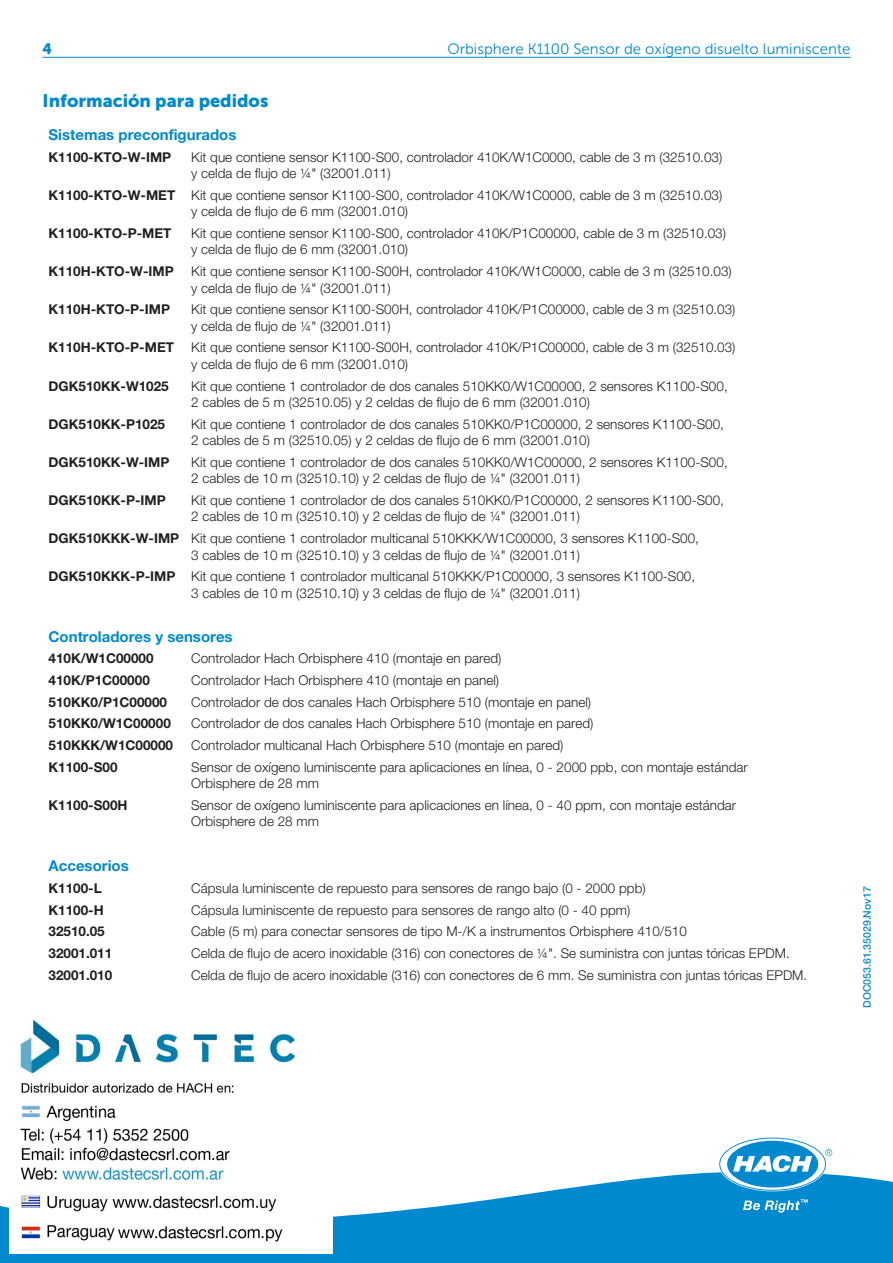
<style>
.page{position:relative;width:893px;height:1263px;background:#fff}
.page>*{position:absolute;margin:0;border:0;box-sizing:border-box;transform-origin:0 0}
.Head_2{font:18px "Museo Sans 900";color:#0089cf}
.Head_3_Text_1_Bold{font:700 15px "Helvetica Neue LTW1 G";color:#0089cf}
.Head_3{font:15px "Museo Sans 300";color:#0089cf}
.Head_3-2{font:15px "Museo Sans 900";color:#0089cf}
.Text_1{font:300 13.5px/16.5px "Helvetica Neue LTW1 G";color:#231f20}
.Text_1_Text_1_Bold{font:700 13.5px "Helvetica Neue LTW1 G";color:#231f20}
.t1{font:500 10.5px "Helvetica Neue LTW1 G";color:#0089cf}
</style>
<div class="page">
<svg style="left:0;top:1168px;width:893px;height:95px;fill:#0089cf"></svg>
<svg style="left:720px;top:1138px;width:112px;height:52px"></svg>
<svg style="left:743px;top:1199px;width:65px;height:13px"></svg>
<hr style="left:43px;top:57px;width:807px;height:1px;background:#0089cf">
<img style="left:10px;top:1019px;width:322px;height:234px">
<p class="Head_3-2" style="left:43px;top:40px;width:11px">4</p>
<p class="Head_3" style="left:447px;top:41px;width:405px">Orbisphere K1100 Sensor de oxígeno disuelto luminiscente</p>
<p class="Head_2" style="left:43px;top:91px;width:228px">Información para pedidos</p>
<p class="Head_3_Text_1_Bold" style="left:49px;top:125px;width:190px">Sistemas preconfigurados</p>
<p class="Text_1_Text_1_Bold" style="left:49px;top:149px;width:124px">K1100-KTO-W-IMP</p>
<p class="Text_1" style="left:191px;top:149px;width:532px">Kit que contiene sensor K1100-S00, controlador 410K/W1C0000, cable de 3 m (32510.03) y celda de flujo de ¼" (32001.011)</p>
<p class="Text_1_Text_1_Bold" style="left:49px;top:187px;width:128px">K1100-KTO-W-MET</p>
<p class="Text_1" style="left:191px;top:187px;width:532px">Kit que contiene sensor K1100-S00, controlador 410K/W1C0000, cable de 3 m (32510.03) y celda de flujo de 6 mm (32001.010)</p>
<p class="Text_1_Text_1_Bold" style="left:49px;top:225px;width:124px">K1100-KTO-P-MET</p>
<p class="Text_1" style="left:191px;top:225px;width:536px">Kit que contiene sensor K1100-S00, controlador 410K/P1C00000, cable de 3 m (32510.03) y celda de flujo de 6 mm (32001.010)</p>
<p class="Text_1_Text_1_Bold" style="left:49px;top:263px;width:127px">K110H-KTO-W-IMP</p>
<p class="Text_1" style="left:191px;top:263px;width:542px">Kit que contiene sensor K1100-S00H, controlador 410K/W1C0000, cable de 3 m (32510.03) y celda de flujo de ¼" (32001.011)</p>
<p class="Text_1_Text_1_Bold" style="left:49px;top:301px;width:123px">K110H-KTO-P-IMP</p>
<p class="Text_1" style="left:191px;top:301px;width:546px">Kit que contiene sensor K1100-S00H, controlador 410K/P1C00000, cable de 3 m (32510.03) y celda de flujo de ¼" (32001.011)</p>
<p class="Text_1_Text_1_Bold" style="left:49px;top:339px;width:127px">K110H-KTO-P-MET</p>
<p class="Text_1" style="left:191px;top:339px;width:546px">Kit que contiene sensor K1100-S00H, controlador 410K/P1C00000, cable de 3 m (32510.03) y celda de flujo de 6 mm (32001.010)</p>
<p class="Text_1_Text_1_Bold" style="left:49px;top:377px;width:122px">DGK510KK-W1025</p>
<p class="Text_1" style="left:191px;top:377px;width:538px">Kit que contiene 1 controlador de dos canales 510KK0/W1C00000, 2 sensores K1100-S00,<br>2 cables de 5 m (32510.05) y 2 celdas de flujo de 6 mm (32001.010)</p>
<p class="Text_1_Text_1_Bold" style="left:49px;top:415px;width:118px">DGK510KK-P1025</p>
<p class="Text_1" style="left:191px;top:416px;width:534px">Kit que contiene 1 controlador de dos canales 510KK0/P1C00000, 2 sensores K1100-S00,<br>2 cables de 5 m (32510.05) y 2 celdas de flujo de 6 mm (32001.010)</p>
<p class="Text_1_Text_1_Bold" style="left:49px;top:454px;width:122px">DGK510KK-W-IMP</p>
<p class="Text_1" style="left:191px;top:454px;width:538px">Kit que contiene 1 controlador de dos canales 510KK0/W1C00000, 2 sensores K1100-S00,<br>2 cables de 10 m (32510.10) y 2 celdas de flujo de ¼" (32001.011)</p>
<p class="Text_1_Text_1_Bold" style="left:49px;top:492px;width:119px">DGK510KK-P-IMP</p>
<p class="Text_1" style="left:191px;top:492px;width:534px">Kit que contiene 1 controlador de dos canales 510KK0/P1C00000, 2 sensores K1100-S00,<br>2 cables de 10 m (32510.10) y 2 celdas de flujo de ¼" (32001.011)</p>
<p class="Text_1_Text_1_Bold" style="left:49px;top:530px;width:132px">DGK510KKK-W-IMP</p>
<p class="Text_1" style="left:191px;top:530px;width:509px">Kit que contiene 1 controlador multicanal 510KKK/W1C00000, 3 sensores K1100-S00,<br>3 cables de 10 m (32510.10) y 3 celdas de flujo de ¼" (32001.011)</p>
<p class="Text_1_Text_1_Bold" style="left:49px;top:568px;width:128px">DGK510KKK-P-IMP</p>
<p class="Text_1" style="left:191px;top:568px;width:505px">Kit que contiene 1 controlador multicanal 510KKK/P1C00000, 3 sensores K1100-S00,<br>3 cables de 10 m (32510.10) y 3 celdas de flujo de ¼" (32001.011)</p>
<p class="Head_3_Text_1_Bold" style="left:49px;top:627px;width:186px">Controladores y sensores</p>
<p class="Text_1_Text_1_Bold" style="left:49px;top:650px;width:107px">410K/W1C00000</p>
<p class="Text_1" style="left:191px;top:650px;width:312px">Controlador Hach Orbisphere 410 (montaje en pared)</p>
<p class="Text_1_Text_1_Bold" style="left:49px;top:672px;width:103px">410K/P1C00000</p>
<p class="Text_1" style="left:191px;top:672px;width:309px">Controlador Hach Orbisphere 410 (montaje en panel)</p>
<p class="Text_1_Text_1_Bold" style="left:49px;top:694px;width:120px">510KK0/P1C00000</p>
<p class="Text_1" style="left:191px;top:694px;width:401px">Controlador de dos canales Hach Orbisphere 510 (montaje en panel)</p>
<p class="Text_1_Text_1_Bold" style="left:49px;top:715px;width:124px">510KK0/W1C00000</p>
<p class="Text_1" style="left:191px;top:715px;width:404px">Controlador de dos canales Hach Orbisphere 510 (montaje en pared)</p>
<p class="Text_1_Text_1_Bold" style="left:49px;top:737px;width:126px">510KKK/W1C00000</p>
<p class="Text_1" style="left:191px;top:737px;width:374px">Controlador multicanal Hach Orbisphere 510 (montaje en pared)</p>
<p class="Text_1_Text_1_Bold" style="left:49px;top:758px;width:71px">K1100-S00</p>
<p class="Text_1" style="left:191px;top:758px;width:558px">Sensor de oxígeno luminiscente para aplicaciones en línea, 0 - 2000 ppb, con montaje estándar<br>Orbisphere de 28 mm</p>
<p class="Text_1_Text_1_Bold" style="left:49px;top:797px;width:81px">K1100-S00H</p>
<p class="Text_1" style="left:191px;top:797px;width:546px">Sensor de oxígeno luminiscente para aplicaciones en línea, 0 - 40 ppm, con montaje estándar<br>Orbisphere de 28 mm</p>
<p class="Head_3_Text_1_Bold" style="left:49px;top:857px;width:82px">Accesorios</p>
<p class="Text_1_Text_1_Bold" style="left:49px;top:880px;width:55px">K1100-L</p>
<p class="Text_1" style="left:191px;top:880px;width:456px">Cápsula luminiscente de repuesto para sensores de rango bajo (0 - 2000 ppb)</p>
<p class="Text_1_Text_1_Bold" style="left:49px;top:901px;width:57px">K1100-H</p>
<p class="Text_1" style="left:191px;top:902px;width:441px">Cápsula luminiscente de repuesto para sensores de rango alto (0 - 40 ppm)</p>
<p class="Text_1_Text_1_Bold" style="left:49px;top:923px;width:58px">32510.05</p>
<p class="Text_1" style="left:191px;top:923px;width:497px">Cable (5 m) para conectar sensores de tipo M-/K a instrumentos Orbisphere 410/510</p>
<p class="Text_1_Text_1_Bold" style="left:49px;top:945px;width:65px">32001.011</p>
<p class="Text_1" style="left:191px;top:945px;width:600px">Celda de flujo de acero inoxidable (316) con conectores de ¼". Se suministra con juntas tóricas EPDM.</p>
<p class="Text_1_Text_1_Bold" style="left:49px;top:966px;width:65px">32001.010</p>
<p class="Text_1" style="left:191px;top:966px;width:617px">Celda de flujo de acero inoxidable (316) con conectores de 6 mm. Se suministra con juntas tóricas EPDM.</p>
<p class="t1" style="left:861px;top:1008px;width:123px;rotate:-90deg">DOC053.61.35029.Nov17</p>
</div>
